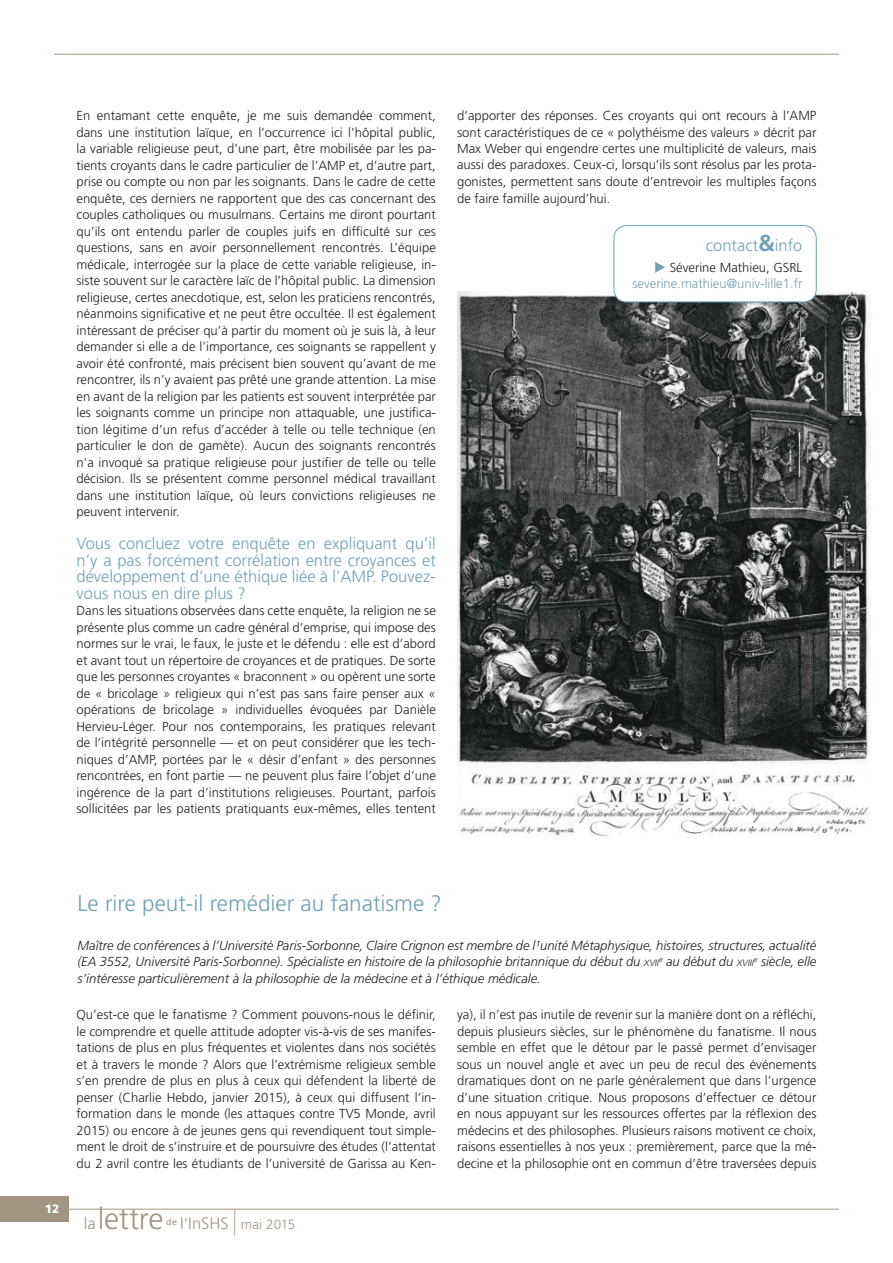
<style>
.page{position:relative;width:893px;height:1263px;background:#fff}
.page>*{position:absolute;margin:0;border:0;box-sizing:border-box;transform-origin:0 0}
.t1{font:300 30.15px "Frutiger LT Std";letter-spacing:-.015em;color:#a19581}
.t2{font:300 22.5px "Frutiger LT Std";color:#71a1b6}
.t3{font:300 16.5px/16.5px "Frutiger LT Std";color:#71a1b6;text-align:justify}
.t4{font:300 13.5px "Frutiger LT Std";letter-spacing:-.005em;color:#a19581}
.t5{font:300 13.05px/16.5px "Frutiger LT Std";color:#241f1f;text-align:justify}
.t6{font:italic 300 13.05px/16.5px "Frutiger LT Std";color:#241f1f;text-align:justify}
.t7{font:300 13.05px/16.5px "Frutiger LT Std";color:#71a1b6;text-align:right}
.t8{font:900 12px "Frutiger LT Std";color:#fff}
.s1{font-weight:700;font-size:23.1px}
.s2{color:#241f1f}
.s3{font-size:9.15px}
.s4{font-size:16.5px}
.s5{font-size:15px}
.s6{font-size:25.95px}
</style>
<div class="page">
<hr style="left:54px;top:54px;width:785px;height:1px;background:#a19581">
<hr style="left:68px;top:1209px;width:771px;height:1px;background:#a19581">
<div style="left:0;top:1196px;width:68px;height:26px;background:#a19581"></div>
<img style="left:457px;top:292px;width:414px;height:546px">
<div style="left:614px;top:226px;width:202px;height:76px;background:#fff;border-radius:13px"></div>
<div style="left:614px;top:225px;width:202px;height:77px;border:1px solid #71a1b6;border-radius:13px"></div>
<p class="t5" style="left:77px;top:107px;width:361px">En entamant cette enquête, je me suis demandée comment, dans une institution laïque, en l’occurrence ici l’hôpital public, la variable religieuse peut, d’une part, être mobilisée par les pa&shy;tients croyants dans le cadre particulier de l’AMP et, d’autre part, prise ou compte ou non par les soignants. Dans le cadre de cette enquête, ces derniers ne rapportent que des cas concernant des couples catholiques ou musulmans. Certains me diront pourtant qu’ils ont entendu parler de couples juifs en difficulté sur ces questions, sans en avoir personnellement rencontrés. L’équipe médicale, interrogée sur la place de cette variable religieuse, in&shy;siste souvent sur le caractère laïc de l’hôpital public. La dimension religieuse, certes anecdotique, est, selon les praticiens rencontrés, néanmoins significative et ne peut être occultée. Il est également intéressant de préciser qu’à partir du moment où je suis là, à leur demander si elle a de l’importance, ces soignants se rappellent y avoir été confronté, mais précisent bien souvent qu’avant de me rencontrer, ils n’y avaient pas prêté une grande attention. La mise en avant de la religion par les patients est souvent interprétée par les soignants comme un principe non attaquable, une justifica&shy;tion légitime d’un refus d’accéder à telle ou telle technique (en particulier le don de gamète). Aucun des soignants rencontrés n'a invoqué sa pratique religieuse pour justifier de telle ou telle décision. Ils se présentent comme personnel médical travaillant dans une institution laïque, où leurs convictions religieuses ne peuvent intervenir.</p>
<p class="t3" style="left:77px;top:535px;width:361px">Vous concluez votre enquête en expliquant qu’il n’y a pas forcément corrélation entre croyances et développement d’une éthique liée à l’AMP. Pouvez&shy;vous nous en dire plus ?</p>
<p class="t5" style="left:77px;top:602px;width:361px">Dans les situations observées dans cette enquête, la religion ne se présente plus comme un cadre général d’emprise, qui impose des normes sur le vrai, le faux, le juste et le défendu : elle est d’abord et avant tout un répertoire de croyances et de pratiques. De sorte que les personnes croyantes « braconnent » ou opèrent une sorte de « bricolage » religieux qui n’est pas sans faire penser aux « opérations de bricolage » individuelles évoquées par Danièle Hervieu-Léger. Pour nos contemporains, les pratiques relevant de l’intégrité personnelle — et on peut considérer que les tech&shy;niques d’AMP, portées par le « désir d’enfant » des personnes rencontrées, en font partie — ne peuvent plus faire l’objet d’une ingérence de la part d’institutions religieuses. Pourtant, parfois sollicitées par les patients pratiquants eux-mêmes, elles tentent</p>
<p class="t5" style="left:457px;top:107px;width:361px">d’apporter des réponses. Ces croyants qui ont recours à l’AMP sont caractéristiques de ce « polythéisme des valeurs » décrit par Max Weber qui engendre certes une multiplicité de valeurs, mais aussi des paradoxes. Ceux-ci, lorsqu’ils sont résolus par les prota&shy;gonistes, permettent sans doute d’entrevoir les multiples façons de faire famille aujourd’hui.</p>
<p class="t3" style="left:706px;top:237px;width:98px">contact<span class="s1">&amp;</span>info</p>
<p class="t7" style="left:632px;top:259px;width:171px">◆ <span class="s2">Séverine Mathieu, GSRL </span>severine.mathieu@univ-lille1.fr</p>
<p class="t8" style="left:45px;top:1202px;width:16px">12</p>
<h2 class="t2" style="left:78px;top:890px;width:366px">Le rire peut-il remédier au fanatisme ?</h2>
<p class="t6" style="left:78px;top:937px;width:740px">Maître de conférences à l’Université Paris-Sorbonne, Claire Crignon est membre de l¹unité Métaphysique, histoires, structures, actualité (EA 3552, Université Paris-Sorbonne). Spécialiste en histoire de la philosophie britannique du début du <span class="s3">XVII</span><sup>e</sup> au début du <span class="s3">XVIII</span><sup>e</sup> siècle, elle s’intéresse particulièrement à la philosophie de la médecine et à l’éthique médicale.</p>
<p class="t5" style="left:77px;top:1007px;width:361px">Qu’est-ce que le fanatisme ? Comment pouvons-nous le définir, le comprendre et quelle attitude adopter vis-à-vis de ses manifes&shy;tations de plus en plus fréquentes et violentes dans nos sociétés et à travers le monde ? Alors que l’extrémisme religieux semble s’en prendre de plus en plus à ceux qui défendent la liberté de penser (Charlie Hebdo, janvier 2015), à ceux qui diffusent l’in&shy;formation dans le monde (les attaques contre TV5 Monde, avril 2015) ou encore à de jeunes gens qui revendiquent tout simple&shy;ment le droit de s’instruire et de poursuivre des études (l’attentat du 2 avril contre les étudiants de l’université de Garissa au Ken-</p>
<p class="t5" style="left:457px;top:1007px;width:361px">ya), il n’est pas inutile de revenir sur la manière dont on a réfléchi, depuis plusieurs siècles, sur le phénomène du fanatisme. Il nous semble en effet que le détour par le passé permet d’envisager sous un nouvel angle et avec un peu de recul des événements dramatiques dont on ne parle généralement que dans l’urgence d’une situation critique. Nous proposons d’effectuer ce détour en nous appuyant sur les ressources offertes par la réflexion des médecins et des philosophes. Plusieurs raisons motivent ce choix, raisons essentielles à nos yeux : premièrement, parce que la mé&shy;decine et la philosophie ont en commun d’être traversées depuis</p>
<h1 class="t1" style="left:84px;top:1201px;width:81px"><span class="s4">la</span> lettre</h1>
<p class="t4" style="left:166px;top:1217px;width:130px"><sup>de</sup> <span class="s4">i</span><span class="s5">’</span><span class="s4">inshs</span> <span class="s6">|</span> mai 2015</p>
</div>
